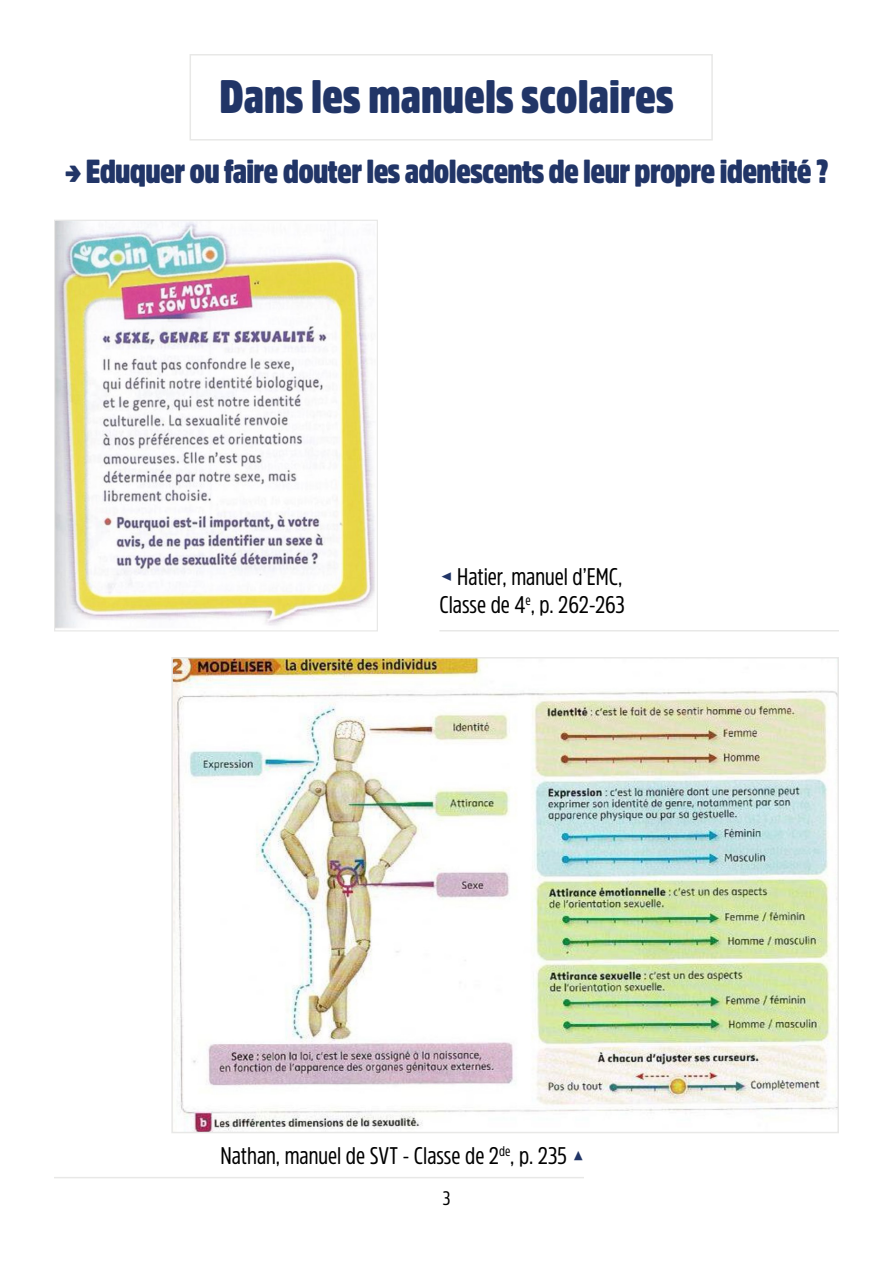
<style>
.page{position:relative;width:893px;height:1263px;background:#fff}
.page>*{position:absolute;margin:0;border:0;box-sizing:border-box;transform-origin:0 0}
.t1{font:900 46.5px "Amsi Pro Cond";color:#213567}
.t2{font:900 33px "Amsi Pro Cond";letter-spacing:-.02em;color:#213567}
.t3{font:24px/28.5px "Amsi Pro Cond";color:#000}
.t4{font:19.5px "Amsi Pro Cond";color:#000}
.s1{font-family:"Meta OT";color:#213567}
</style>
<div class="page">
<img style="left:56px;top:222px;width:319px;height:407px">
<div style="left:54px;top:220px;width:324px;height:411px;border:1px solid #e8e8e7"></div>
<img style="left:174px;top:660px;width:662px;height:470px">
<div style="left:171px;top:657px;width:668px;height:476px;border:2px solid #e8e8e7"></div>
<div style="left:190px;top:54px;width:523px;height:87px;border:2px solid #e8e8e7"></div>
<hr style="left:439px;top:630px;width:400px;height:1px;background:#e8e8e7">
<hr style="left:54px;top:1177px;width:530px;height:1px;background:#e8e8e7">
<h1 class="t1" style="left:219px;top:65px;width:456px">Dans les manuels scolaires</h1>
<h2 class="t2" style="left:64px;top:148px;width:766px">→ Eduquer ou faire douter les adolescents de leur propre identité ?</h2>
<p class="t3" style="left:439px;top:562px;width:187px"><span class="s1">◂</span> Hatier, manuel d’EMC,<br>Classe de 4<sup>e</sup>, p. 262-263</p>
<p class="t3" style="left:220px;top:1140px;width:365px">Nathan, manuel de SVT - Classe de 2<sup>de</sup>, p. 235 <span class="s1">▴</span></p>
<p class="t4" style="left:443px;top:1185px;width:9px">3</p>
</div>
